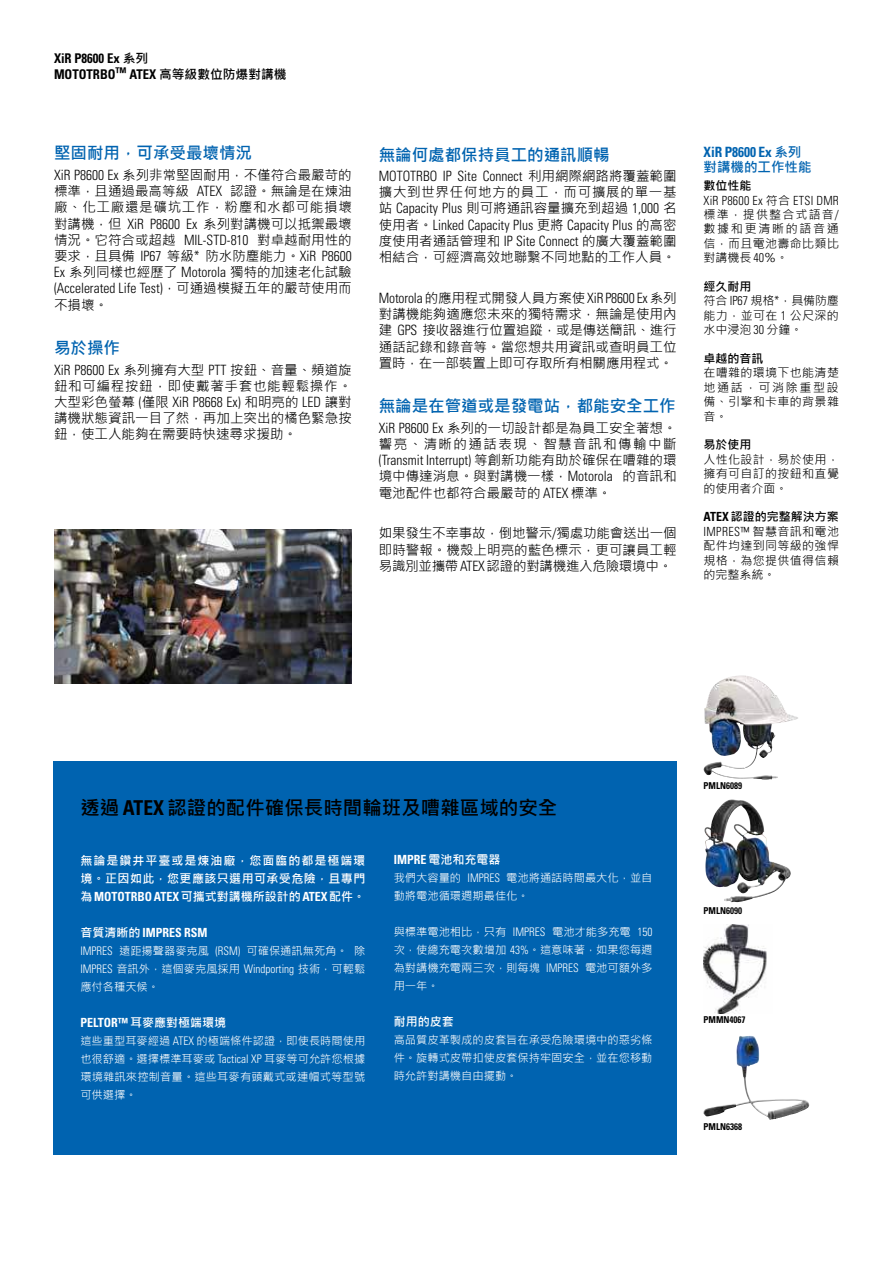
<style>
.page{position:relative;width:893px;height:1263px;background:#fff}
.page>*{position:absolute;margin:0;border:0;box-sizing:border-box;transform-origin:0 0}
.t1{font:700 19.5px "Microsoft Jheng Hei";color:#000}
.t2{font:700 16.5px "Microsoft Jheng Hei";color:#0063b0}
.t3{font:300 condensed 14.1px/16.2px "Univers";color:#000;scale:.95 1}
.t4{font:700 condensed 14.1px "Univers";color:#0063b0;scale:.95 1}
.t5{font:13.5px/16.2px "Microsoft Jheng Hei";color:#000;text-align:justify}
.t6{font:13.5px/16.2px "Microsoft Jheng Hei";letter-spacing:.055em;color:#000}
.t7{font:700 13.5px "Microsoft Jheng Hei";color:#0063b0}
.t8{font:700 condensed 13.35px/15.3px "Univers";color:#000;scale:.95 1}
.t9{font:700 condensed 12.6px "Univers";color:#fff;scale:.95 1}
.t10{font:300 condensed 12.6px "Univers";letter-spacing:.02em;color:#000;scale:.95 1}
.t11{font:12px/14.4px "Microsoft Jheng Hei";letter-spacing:.03em;color:#000;text-align:justify}
.t12{font:700 12px/18px "Microsoft Jheng Hei";letter-spacing:.085em;color:#fff}
.t13{font:12px/14.4px "Microsoft Jheng Hei";color:#000}
.t14{font:700 12px "Microsoft Jheng Hei";color:#000}
.t15{font:700 12px "Microsoft Jheng Hei";letter-spacing:.035em;color:#fff}
.t16{font:700 12px "Microsoft Jheng Hei";color:#fff}
.t17{font:300 condensed 11.85px "Univers";color:#fff;scale:.95 1}
.t18{font:11.25px/18px "Microsoft Jheng Hei";color:#fff;text-align:justify}
.t19{font:700 condensed 9.45px "Univers";color:#000;scale:.95 1}
.s1{font-family:"Microsoft Jheng Hei";font-stretch:normal;font-size:12.75px}
.s2{font-family:"Univers";font-weight:300;font-stretch:condensed;font-size:14.1px}
.s3{font-family:"Microsoft Jheng Hei";font-weight:400;font-stretch:normal;font-size:13.5px}
.s4{font-family:"Microsoft Jheng Hei";font-stretch:normal;font-size:13.5px}
.s5{font-family:"Microsoft Jheng Hei";font-weight:400;font-stretch:normal;font-size:12px}
.s6{font-family:"Univers";font-weight:300;font-stretch:condensed;font-size:12.6px}
.s7{font-weight:700}
.s8{font-family:"Univers";font-stretch:condensed;font-size:12.6px}
.s9{font-family:"Univers";font-stretch:condensed;font-size:20.4px}
.s10{font-family:"Microsoft Jheng Hei";font-stretch:normal;font-size:12px}
.s11{font-family:"Univers";font-weight:300;font-stretch:condensed;font-size:11.85px}
.s12{font-family:"Microsoft Jheng Hei";font-weight:400;font-stretch:normal;font-size:11.25px}
</style>
<div class="page">
<img style="left:54px;top:529px;width:298px;height:154px">
<div style="left:53px;top:761px;width:624px;height:394px;background:#0063b0"></div>
<img style="left:704px;top:800px;width:56px;height:88px">
<img style="left:704px;top:1036px;width:46px;height:75px">
<img style="left:704px;top:924px;width:63px;height:89px">
<img style="left:704px;top:675px;width:47px;height:81px">
<p class="t8" style="left:54px;top:51px;width:246px">XiR P8600 Ex <span class="s1">系列<br></span>MOTOTRBO™ ATEX <span class="s1">高等級數位防爆對講機</span></p>
<p class="t2" style="left:54px;top:143px;width:199px">堅固耐用，可承受最壞情況</p>
<p class="t5" style="left:54px;top:167px;width:299px"><span class="s2">XiR P8600 Ex</span> 系列非常堅固耐用，不僅符合最嚴苛的標準，且通過最高等級 <span class="s2">ATEX</span> 認證。無論是在煉油廠、化工廠還是礦坑工作，粉塵和水都可能損壞對講機，但 <span class="s2">XiR P8600 Ex</span> 系列對講機可以抵禦最壞情況。它符合或超越 <span class="s2">MIL-STD-810</span> 對卓越耐用性的要求，且具備 <span class="s2">IP67</span> 等級<span class="s2">*</span> 防水防塵能力。<span class="s2">XiR P8600<br>Ex</span> 系列同樣也經歷了 <span class="s2">Motorola</span> 獨特的加速老化試驗</p>
<p class="t3" style="left:54px;top:281px;width:315px">(Accelerated Life Test)<span class="s3">，可通過模擬五年的嚴苛使用而</span></p>
<p class="t5" style="left:54px;top:296px;width:55px">不損壞。</p>
<p class="t2" style="left:54px;top:338px;width:67px">易於操作</p>
<p class="t6" style="left:54px;top:361px;width:299px"><span class="s2">XiR P8600 Ex</span> 系列擁有大型 <span class="s2">PTT</span> 按鈕、音量、頻道旋鈕和可編程按鈕，即使戴著手套也能輕鬆操作。</p>
<p class="t3" style="left:54px;top:395px;width:315px"><span class="s3">大型彩色螢幕</span> (<span class="s3">僅限</span> XiR P8668 Ex) <span class="s3">和明亮的</span> LED <span class="s3">讓對</span></p>
<p class="t5" style="left:54px;top:410px;width:299px">講機狀態資訊一目了然，再加上突出的橘色緊急按鈕，使工人能夠在需要時快速尋求援助。</p>
<p class="t2" style="left:379px;top:144px;width:233px">無論何處都保持員工的通訊順暢</p>
<p class="t3" style="left:379px;top:169px;width:315px">MOTOTRBO IP Site Connect <span class="s3">利用網際網路將覆蓋範圍</span></p>
<p class="t6" style="left:379px;top:184px;width:299px">擴大到世界任何地方的員工，而可擴展的單一基</p>
<p class="t3" style="left:379px;top:201px;width:315px"><span class="s3">站</span> Capacity Plus <span class="s3">則可將通訊容量擴充到超過</span> 1,000 <span class="s3">名使用者。</span>Linked Capacity Plus <span class="s3">更將</span> Capacity Plus <span class="s3">的高密</span></p>
<p class="t5" style="left:379px;top:233px;width:299px">度使用者通話管理和 <span class="s2">IP Site Connect</span> 的廣大覆蓋範圍相結合，可經濟高效地聯繫不同地點的工作人員。</p>
<p class="t3" style="left:379px;top:291px;width:315px">Motorola <span class="s3">的應用程式開發人員方案使</span> XiR P8600 Ex <span class="s3">系列</span></p>
<p class="t5" style="left:379px;top:306px;width:299px">對講機能夠適應您未來的獨特需求，無論是使用內建 <span class="s2">GPS</span> 接收器進行位置追蹤，或是傳送簡訊、進行通話記錄和錄音等。當您想共用資訊或查明員工位置時，在一部裝置上即可存取所有相關應用程式。</p>
<p class="t2" style="left:379px;top:396px;width:299px">無論是在管道或是發電站，都能安全工作</p>
<p class="t6" style="left:379px;top:420px;width:299px"><span class="s2">XiR P8600 Ex</span> 系列的一切設計都是為員工安全著想。響亮、清晰的通話表現、智慧音訊和傳輸中斷</p>
<p class="t3" style="left:379px;top:453px;width:315px">(Transmit Interrupt) <span class="s3">等創新功能有助於確保在嘈雜的環</span></p>
<p class="t5" style="left:379px;top:468px;width:299px">境中傳達消息。與對講機一樣，<span class="s2">Motorola</span> 的音訊和電池配件也都符合最嚴苛的 <span class="s2">ATEX</span> 標準。</p>
<p class="t5" style="left:379px;top:525px;width:299px">如果發生不幸事故，倒地警示<span class="s2">/</span>獨處功能會送出一個即時警報。機殼上明亮的藍色標示，更可讓員工輕易識別並攜帶 <span class="s2">ATEX</span> 認證的對講機進入危險環境中。</p>
<p class="t4" style="left:703px;top:147px;width:105px">XiR P8600 Ex <span class="s4">系列</span></p>
<p class="t7" style="left:703px;top:159px;width:109px">對講機的工作性能</p>
<p class="t14" style="left:703px;top:178px;width:49px">數位性能</p>
<p class="t10" style="left:703px;top:195px;width:144px">XiR P8600 Ex <span class="s5">符合</span> ETSI DMR</p>
<p class="t11" style="left:703px;top:207px;width:137px">標準，提供整合式語音<span class="s6">/</span>數據和更清晰的語音通信，而且電池壽命比類比對講機長 <span class="s6">40</span>％。</p>
<p class="t13" style="left:703px;top:279px;width:137px"><span class="s7">經久耐用<br></span>符合 <span class="s6">IP67</span> 規格<span class="s6">*</span>，具備防塵能力，並可在 <span class="s6">1</span> 公尺深的水中浸泡 <span class="s6">30</span> 分鐘。</p>
<p class="t14" style="left:703px;top:351px;width:61px">卓越的音訊</p>
<p class="t11" style="left:703px;top:366px;width:137px">在嘈雜的環境下也能清楚地通話，可消除重型設備、引擎和卡車的背景雜音。</p>
<p class="t14" style="left:703px;top:437px;width:49px">易於使用</p>
<p class="t11" style="left:703px;top:452px;width:137px">人性化設計，易於使用，擁有可自訂的按鈕和直覺的使用者介面。</p>
<p class="t14" style="left:703px;top:509px;width:137px"><span class="s8">ATEX</span> 認證的完整解決方案</p>
<p class="t10" style="left:703px;top:526px;width:144px">IMPRES™ <span class="s5">智慧音訊和電池</span></p>
<p class="t11" style="left:703px;top:539px;width:137px">配件均達到同等級的強悍規格，為您提供值得信賴的完整系統。</p>
<h1 class="t1" style="left:80px;top:796px;width:479px">透過 <span class="s9">ATEX</span> 認證的配件確保長時間輪班及嘈雜區域的安全</h1>
<p class="t12" style="left:80px;top:851px;width:286px">無論是鑽井平臺或是煉油廠，您面臨的都是極端環境。正因如此，您更應該只選用可承受危險，且專門</p>
<p class="t9" style="left:80px;top:891px;width:301px"><span class="s10">為</span> MOTOTRBO ATEX <span class="s10">可攜式對講機所設計的</span> ATEX <span class="s10">配件。</span></p>
<p class="t9" style="left:80px;top:927px;width:135px"><span class="s10">音質清晰的</span> IMPRES RSM</p>
<p class="t18" style="left:80px;top:941px;width:286px"><span class="s11">IMPRES</span> 遠距揚聲器麥克風 <span class="s11">(RSM)</span> 可確保通訊無死角。除</p>
<p class="t17" style="left:80px;top:964px;width:301px">IMPRES <span class="s12">音訊外，這個麥克風採用</span> Windporting <span class="s12">技術，可輕鬆</span></p>
<p class="t18" style="left:80px;top:977px;width:80px">應付各種天候。</p>
<p class="t16" style="left:80px;top:1015px;width:147px"><span class="s8">PELTOR™</span> 耳麥應對極端環境</p>
<p class="t18" style="left:80px;top:1031px;width:286px">這些重型耳麥經過 <span class="s11">ATEX</span> 的極端條件認證，即使長時間使用也很舒適。選擇標準耳麥或 <span class="s11">Tactical XP</span> 耳麥等可允許您根據環境雜訊來控制音量。這些耳麥有頭戴式或連帽式等型號可供選擇。</p>
<p class="t15" style="left:394px;top:852px;width:108px"><span class="s8">IMPRE</span> 電池和充電器</p>
<p class="t18" style="left:394px;top:869px;width:260px">我們大容量的 <span class="s11">IMPRES</span> 電池將通話時間最大化，並自動將電池循環週期最佳化。</p>
<p class="t18" style="left:394px;top:923px;width:260px">與標準電池相比，只有 <span class="s11">IMPRES</span> 電池才能多充電 <span class="s11">150</span>次，使總充電次數增加 <span class="s11">43%</span>。這意味著，如果您每週為對講機充電兩三次，則每塊 <span class="s11">IMPRES</span> 電池可額外多用一年。</p>
<p class="t15" style="left:394px;top:1014px;width:61px">耐用的皮套</p>
<p class="t18" style="left:394px;top:1031px;width:260px">高品質皮革製成的皮套旨在承受危險環境中的惡劣條件。旋轉式皮帶扣使皮套保持牢固安全，並在您移動時允許對講機自由擺動。</p>
<p class="t19" style="left:704px;top:782px;width:42px">PMLN6089</p>
<p class="t19" style="left:704px;top:907px;width:42px">PMLN6090</p>
<p class="t19" style="left:704px;top:1016px;width:46px">PMMN4067</p>
<p class="t19" style="left:703px;top:1122px;width:42px">PMLN6368</p>
</div>
